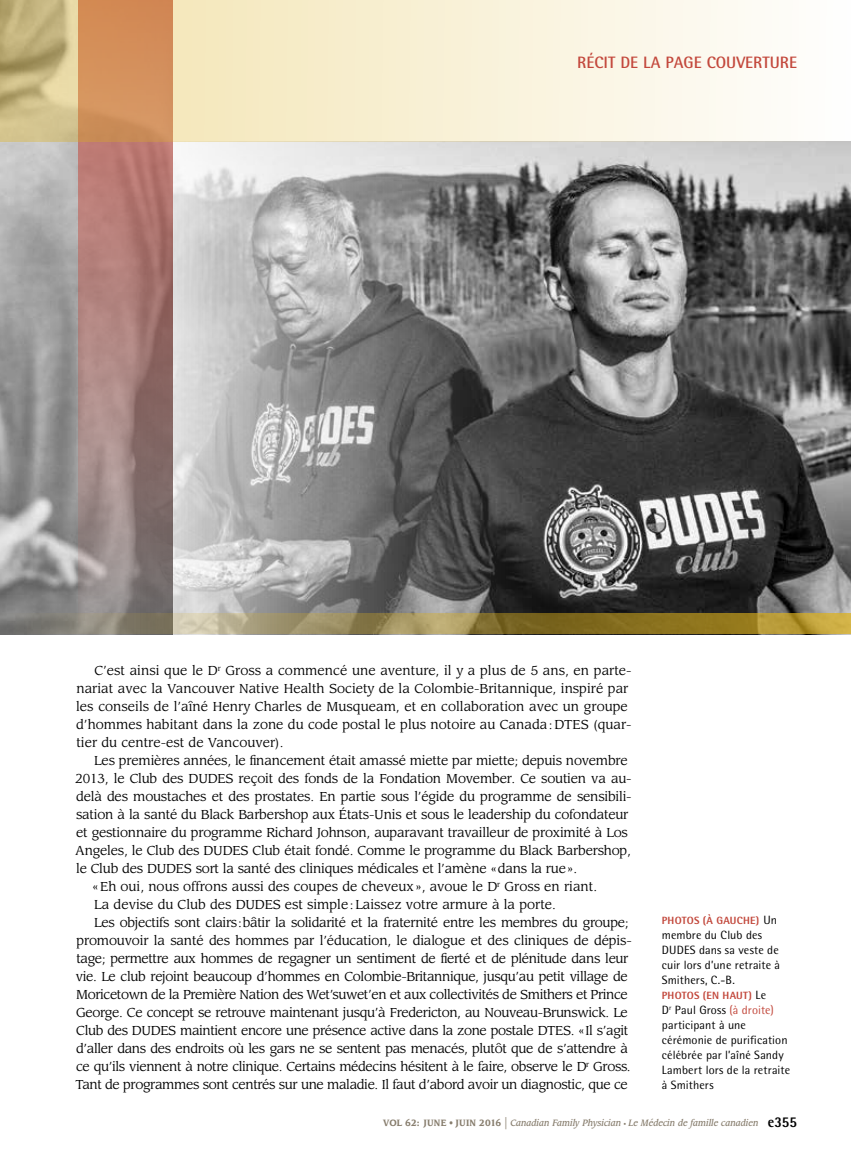
<style>
.page{position:relative;width:851px;height:1161px;background:#fff}
.page>*{position:absolute;margin:0;border:0;box-sizing:border-box;transform-origin:0 0}
.t1{font:700 16.5px "Rotis Semi Sans Std";color:#c3483c}
.t2{font:12.75px/18px "Leawood Std";letter-spacing:-.015em;color:#000}
.t3{font:12px/15px "Rotis Semi Sans Std";letter-spacing:.01em;color:#000}
.t4{font:800 10.5px "Rotis Semi Sans Std";letter-spacing:.02em;color:#c2473b}
.t5{font:italic 500 9px "Leawood Std";color:#887e6e;scale:.9 1}
.s1{font-weight:400;font-size:12px;color:#000}
.s2{color:#c2473b}
.s3{font-weight:700;font-style:normal}
.s4{font-weight:400;font-style:normal}
.s5{font-weight:400;font-style:normal;font-size:15px}
.s6{font-size:6px}
.s7{font-family:"Rotis Semi Sans Std";font-weight:800;font-style:normal;font-size:15px;color:#000}
</style>
<div class="page">
<img style="left:172px;top:141px;width:678px;height:473px">
<img style="left:0;top:141px;width:78px;height:473px">
<svg style="left:78px;top:141px;width:94px;height:473px;background:#a17d79"></svg>
<svg style="left:0;top:0;width:752px;height:141px;background:#eedebf"></svg>
<svg style="left:0;top:614px;width:850px;height:20px;background:#988751"></svg>
<p class="t1" style="left:577px;top:53px;width:221px">RÉCIT DE LA PAGE COUVERTURE</p>
<p class="t2" style="left:76px;top:662px;width:557px;text-indent:18px">C’est ainsi que le D<sup>r</sup> Gross a commencé une aventure, il y a plus de 5 ans, en parte&shy;nariat avec la Vancouver Native Health Society de la Colombie-Britannique, inspiré par les conseils de l’aîné Henry Charles de Musqueam, et en collaboration avec un groupe d’hommes habitant dans la zone du code postal le plus notoire au Canada:DTES (quar&shy;tier du centre-est de Vancouver).</p>
<p class="t2" style="left:94px;top:752px;width:535px">Les premières années, le financement était amassé miette par miette; depuis novembre</p>
<p class="t2" style="left:76px;top:770px;width:557px">2013, le Club des DUDES reçoit des fonds de la Fondation Movember. Ce soutien va au-</p>
<p class="t2" style="left:76px;top:788px;width:557px">delà des moustaches et des prostates. En partie sous l’égide du programme de sensibili-</p>
<p class="t2" style="left:76px;top:806px;width:554px">sation à la santé du Black Barbershop aux États-Unis et sous le leadership du cofondateur</p>
<p class="t2" style="left:76px;top:824px;width:553px">et gestionnaire du programme Richard Johnson, auparavant travailleur de proximité à Los</p>
<p class="t2" style="left:75px;top:842px;width:557px">Angeles, le Club des DUDES Club était fondé. Comme le programme du Black Barbershop,</p>
<p class="t2" style="left:76px;top:860px;width:502px">le Club des DUDES sort la santé des cliniques médicales et l’amène «dans la rue».</p>
<p class="t2" style="left:92px;top:878px;width:506px">«Eh oui, nous offrons aussi des coupes de cheveux», avoue le D<sup>r</sup> Gross en riant.</p>
<p class="t2" style="left:94px;top:896px;width:463px">La devise du Club des DUDES est simple:Laissez votre armure à la porte.</p>
<p class="t2" style="left:94px;top:914px;width:535px">Les objectifs sont clairs:bâtir la solidarité et la fraternité entre les membres du groupe;</p>
<p class="t2" style="left:76px;top:932px;width:556px">promouvoir la santé des hommes par l’éducation, le dialogue et des cliniques de dépis-</p>
<p class="t2" style="left:76px;top:950px;width:553px">tage; permettre aux hommes de regagner un sentiment de fierté et de plénitude dans leur</p>
<p class="t2" style="left:76px;top:968px;width:553px">vie. Le club rejoint beaucoup d’hommes en Colombie-Britannique, jusqu’au petit village de</p>
<p class="t2" style="left:76px;top:986px;width:553px">Moricetown de la Première Nation des Wet’suwet’en et aux collectivités de Smithers et Prince</p>
<p class="t2" style="left:76px;top:1004px;width:553px">George. Ce concept se retrouve maintenant jusqu’à Fredericton, au Nouveau-Brunswick. Le</p>
<p class="t2" style="left:76px;top:1022px;width:553px">Club des DUDES maintient encore une présence active dans la zone postale DTES. «Il s’agit</p>
<p class="t2" style="left:76px;top:1040px;width:553px">d’aller dans des endroits où les gars ne se sentent pas menacés, plutôt que de s’attendre à</p>
<p class="t2" style="left:76px;top:1058px;width:556px">ce qu’ils viennent à notre clinique. Certains médecins hésitent à le faire, observe le D<sup>r</sup> Gross.</p>
<p class="t2" style="left:75px;top:1076px;width:554px">Tant de programmes sont centrés sur une maladie. Il faut d’abord avoir un diagnostic, que ce</p>
<p class="t4" style="left:662px;top:914px;width:117px">PHOTOS (À GAUCHE) <span class="s1">Un</span></p>
<p class="t3" style="left:662px;top:927px;width:120px">membre du Club des<br>DUDES dans sa veste de cuir lors d’une retraite à<br>Smithers, C.-B.</p>
<p class="t4" style="left:662px;top:989px;width:106px">PHOTOS (EN HAUT) <span class="s1">Le</span></p>
<p class="t3" style="left:661px;top:1002px;width:130px">D<sup>r</sup> Paul Gross <span class="s2">(à droite) </span>participant à une cérémonie de purification célébrée par l’aîné Sandy<br>Lambert lors de la retraite à Smithers</p>
<p class="t5" style="left:383px;top:1118px;width:461px"><span class="s3">VOL 62: JUNE</span> <span class="s4">•</span> <span class="s3">JUIN 2016</span> <span class="s5">|</span> Canadian Family Physician <span class="s6">•</span> Le Médecin de famille canadien <span class="s7">E355</span></p>
</div>
